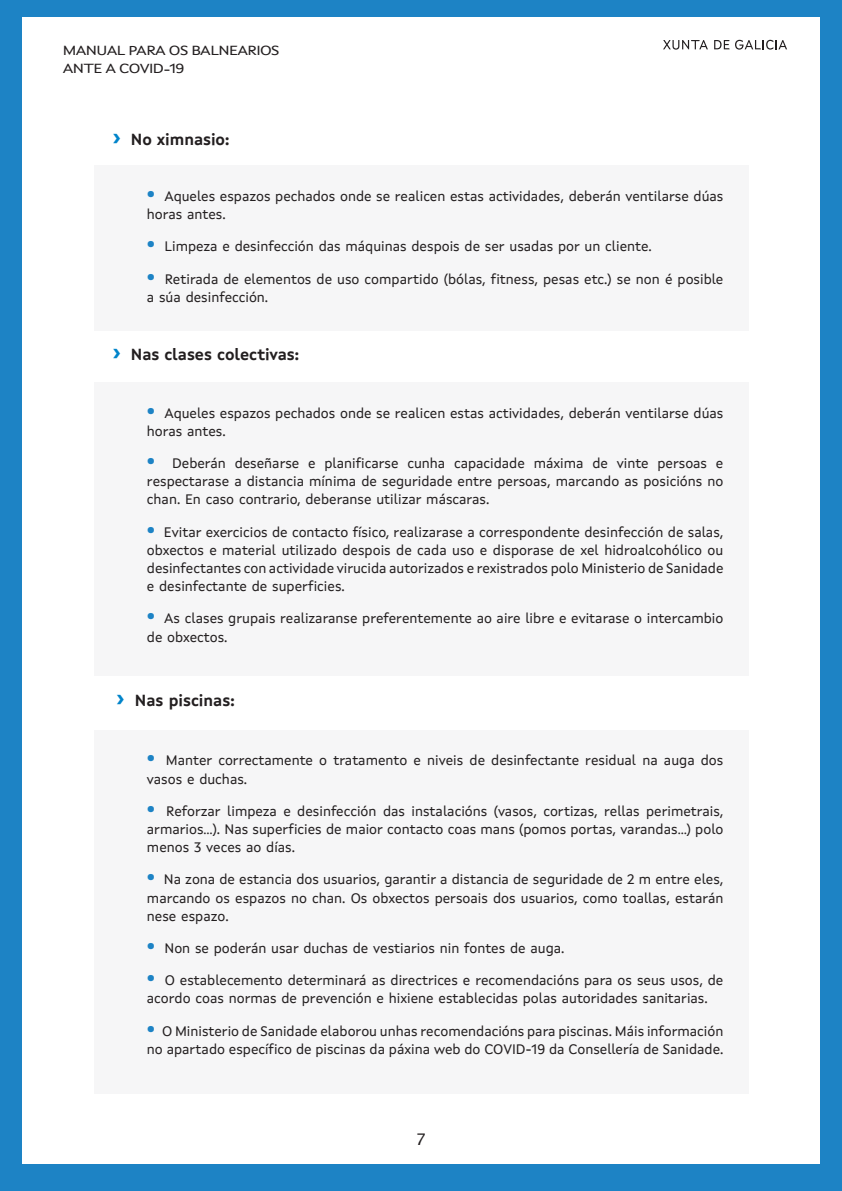
<style>
.page{position:relative;width:842px;height:1191px;background:#fff}
.page>*{position:absolute;margin:0;border:0;box-sizing:border-box;transform-origin:0 0}
.t1{font:700 16px "Xunta Sans";letter-spacing:-.005em;color:#231f20}
.t2{font:16px "Lucida Grande";color:#231f20}
.t3{font:14px/18.2px "Xunta Sans";color:#231f20}
.t4{font:13.4px/18px "Xunta Sans";letter-spacing:-.04em;color:#231f20;scale:1.19 1}
.s1{font-family:"Montserrat";font-size:24px;color:#0084ca}
.s2{font-family:"Montserrat";font-weight:900;font-size:24px;color:#1d83c5}
</style>
<div class="page">
<div style="left:0;top:0;width:841px;height:1191px;background:#1d83c5"></div>
<div style="left:22px;top:17px;width:797px;height:1147px;background:#fff"></div>
<svg style="left:714px;top:40px;width:72px;height:10px"></svg>
<svg style="left:663px;top:40px;width:44px;height:10px"></svg>
<div style="left:94px;top:166px;width:654px;height:165px;background:#f6f6f7"></div>
<div style="left:94px;top:382px;width:654px;height:294px;background:#f6f6f7"></div>
<div style="left:94px;top:730px;width:654px;height:363px;background:#f6f6f7"></div>
<p class="t4" style="left:63px;top:42px;width:183px">MANUAL PARA OS BALNEARIOS<br>ANTE A COVID-19</p>
<p class="t1" style="left:113px;top:132px;width:118px"><span class="s1">›</span> No ximnasio:</p>
<p class="t3" style="left:147px;top:188px;width:578px"><span class="s2">·</span> Aqueles espazos pechados onde se realicen estas actividades, deberán ventilarse dúas horas antes.</p>
<p class="t3" style="left:147px;top:239px;width:506px"><span class="s2">·</span> Limpeza e desinfección das máquinas despois de ser usadas por un cliente.</p>
<p class="t3" style="left:147px;top:271px;width:578px"><span class="s2">·</span> Retirada de elementos de uso compartido (bólas, fitness, pesas etc.) se non é posible a súa desinfección.</p>
<p class="t1" style="left:113px;top:348px;width:188px"><span class="s1">›</span> Nas clases colectivas:</p>
<p class="t3" style="left:147px;top:405px;width:578px"><span class="s2">·</span> Aqueles espazos pechados onde se realicen estas actividades, deberán ventilarse dúas horas antes.</p>
<p class="t3" style="left:147px;top:455px;width:578px;text-align:justify"><span class="s2">·</span> Deberán deseñarse e planificarse cunha capacidade máxima de vinte persoas e respectarase a distancia mínima de seguridade entre persoas, marcando as posicións no chan. En caso contrario, deberanse utilizar máscaras.</p>
<p class="t3" style="left:147px;top:524px;width:578px;text-align:justify"><span class="s2">·</span> Evitar exercicios de contacto físico, realizarase a correspondente desinfección de salas, obxectos e material utilizado despois de cada uso e disporase de xel hidroalcohólico ou desinfectantes con actividade virucida autorizados e rexistrados polo Ministerio de Sanidade e desinfectante de superficies.</p>
<p class="t3" style="left:147px;top:610px;width:578px"><span class="s2">·</span> As clases grupais realizaranse preferentemente ao aire libre e evitarase o intercambio de obxectos.</p>
<p class="t1" style="left:117px;top:694px;width:120px"><span class="s1">›</span> Nas piscinas:</p>
<p class="t3" style="left:147px;top:752px;width:578px"><span class="s2">·</span> Manter correctamente o tratamento e niveis de desinfectante residual na auga dos vasos e duchas.</p>
<p class="t3" style="left:147px;top:803px;width:578px;text-align:justify"><span class="s2">·</span> Reforzar limpeza e desinfección das instalacións (vasos, cortizas, rellas perimetrais, armarios…). Nas superficies de maior contacto coas mans (pomos portas, varandas…) polo menos 3 veces ao días.</p>
<p class="t3" style="left:147px;top:871px;width:578px;text-align:justify"><span class="s2">·</span> Na zona de estancia dos usuarios, garantir a distancia de seguridade de 2 m entre eles, marcando os espazos no chan. Os obxectos persoais dos usuarios, como toallas, estarán nese espazo.</p>
<p class="t3" style="left:147px;top:940px;width:419px"><span class="s2">·</span> Non se poderán usar duchas de vestiarios nin fontes de auga.</p>
<p class="t3" style="left:147px;top:972px;width:578px"><span class="s2">·</span> O establecemento determinará as directrices e recomendacións para os seus usos, de acordo coas normas de prevención e hixiene establecidas polas autoridades sanitarias.</p>
<p class="t3" style="left:147px;top:1022px;width:578px"><span class="s2">·</span> O Ministerio de Sanidade elaborou unhas recomendacións para piscinas. Máis información no apartado específico de piscinas da páxina web do COVID-19 da Consellería de Sanidade.</p>
<p class="t2" style="left:416px;top:1132px;width:12px">7</p>
</div>
